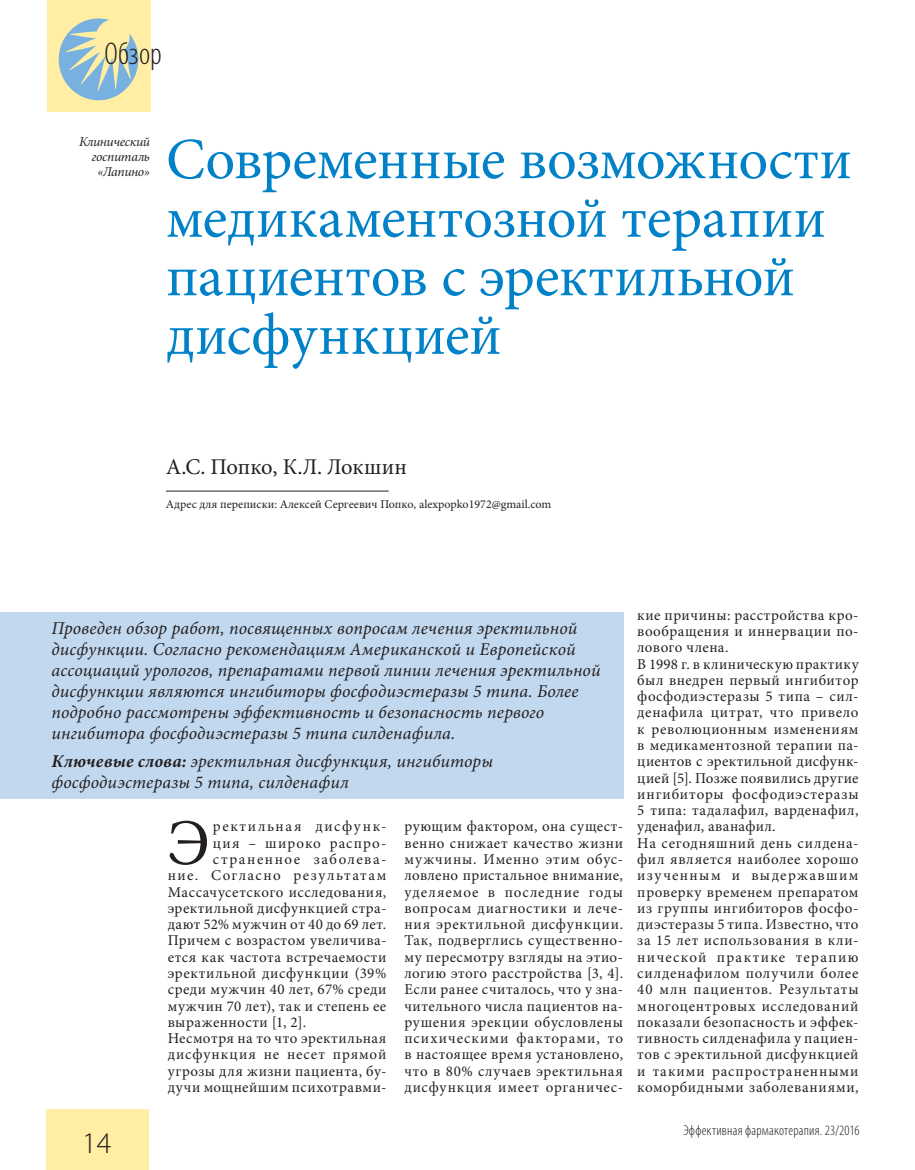
<style>
.page{position:relative;width:915px;height:1170px;background:#fff}
.page>*{position:absolute;margin:0;border:0;box-sizing:border-box;transform-origin:0 0}
.t1{font:65.1px "Minion Pro";color:#231f20}
.t2{font:58.5px/58.5px "Minion Pro";letter-spacing:-.005em;color:#0081c8}
.t3{font:300 condensed 31.5px "Myriad Pro";letter-spacing:.005em;color:#231f20}
.t4{font:300 30px "Myriad Pro";color:#231f20}
.t5{font:22.5px "Minion Pro";letter-spacing:-.01em;color:#231f20}
.t6{font:italic 18px/21px "Minion Pro";letter-spacing:.005em;color:#231f20}
.t7{font:15px/16.2px "Minion Pro";letter-spacing:.04em;color:#231f20;text-align:justify}
.t8{font:15px "Minion Pro";letter-spacing:.1em;color:#231f20}
.t9{font:15px "Minion Pro";letter-spacing:.065em;color:#231f20}
.t10{font:15px "Minion Pro";letter-spacing:.105em;color:#231f20}
.t11{font:15px "Minion Pro";letter-spacing:.11em;color:#231f20}
.t12{font:15px "Minion Pro";letter-spacing:.075em;color:#231f20}
.t13{font:300 condensed 14.25px "Myriad Pro";letter-spacing:.015em;color:#231f20}
.t14{font:italic 13.5px/15px "Minion Pro";letter-spacing:-.03em;color:#231f20;text-align:right}
.t15{font:12px "Minion Pro";color:#231f20}
.s1{font-weight:700}
</style>
<div class="page">
<div style="left:47px;top:1108px;width:102px;height:61px;background:#ffeea3"></div>
<div style="left:47px;top:0;width:103px;height:112px;background:#ffeea3"></div>
<svg style="left:59px;top:18px;width:79px;height:82px"></svg>
<hr style="left:166px;top:491px;width:222px;height:1px;background:#231f20">
<div style="left:0;top:612px;width:623px;height:186px;background:#c1d8ef"></div>
<h3 class="t3" style="left:104px;top:35px;width:59px">Обзор</h3>
<p class="t14" style="left:79px;top:134px;width:72px">Клинический госпиталь «Лапино»</p>
<h2 class="t2" style="left:166px;top:130px;width:687px">Современные возможности медикаментозной терапии пациентов с эректильной дисфункцией</h2>
<h3 class="t5" style="left:166px;top:451px;width:242px">А.С. Попко, К.Л. Локшин</h3>
<p class="t15" style="left:166px;top:496px;width:387px">Адрес для переписки: Алексей Сергеевич Попко, alexpopko1972@gmail.com</p>
<p class="t6" style="left:51px;top:618px;width:550px">Проведен обзор работ, посвященных вопросам лечения эректильной дисфункции. Согласно рекомендациям Американской и Европейской ассоциаций урологов, препаратами первой линии лечения эректильной дисфункции являются ингибиторы фосфодиэстеразы 5 типа. Более подробно рассмотрены эффективность и безопасность первого ингибитора фосфодиэстеразы 5 типа силденафила.</p>
<p class="t6" style="left:51px;top:751px;width:443px"><span class="s1">Ключевые слова:</span> эректильная дисфункция, ингибиторы фосфодиэстеразы 5 типа, силденафил</p>
<h3 class="t4" style="left:82px;top:1125px;width:31px">14</h3>
<h1 class="t1" style="left:168px;top:799px;width:43px">Э</h1>
<p class="t11" style="left:213px;top:816px;width:175px">ректильная дисфунк-</p>
<p class="t12" style="left:213px;top:832px;width:175px">ция – широко распро-</p>
<p class="t10" style="left:213px;top:849px;width:175px">страненное заболева-</p>
<p class="t8" style="left:168px;top:865px;width:220px">ние. Согласно результатам</p>
<p class="t7" style="left:168px;top:883px;width:220px">Массачусетского исследования,</p>
<p class="t7" style="left:168px;top:899px;width:220px">эректильной дисфункцией стра-</p>
<p class="t7" style="left:168px;top:916px;width:220px">дают 52% мужчин от 40 до 69 лет.</p>
<p class="t7" style="left:168px;top:932px;width:220px">Причем с возрастом увеличива-</p>
<p class="t7" style="left:168px;top:948px;width:220px">ется как частота встречаемости</p>
<p class="t7" style="left:168px;top:965px;width:220px">эректильной дисфункции (39%</p>
<p class="t7" style="left:168px;top:981px;width:220px">среди мужчин 40 лет, 67% среди</p>
<p class="t7" style="left:168px;top:997px;width:220px">мужчин 70 лет), так и степень ее</p>
<p class="t7" style="left:168px;top:1013px;width:140px">выраженности [1, 2].</p>
<p class="t7" style="left:168px;top:1030px;width:220px">Несмотря на то что эректильная</p>
<p class="t9" style="left:168px;top:1044px;width:220px">дисфункция не несет прямой</p>
<p class="t7" style="left:168px;top:1062px;width:220px">угрозы для жизни пациента, бу-</p>
<p class="t7" style="left:168px;top:1078px;width:220px">дучи мощнейшим психотравми-</p>
<p class="t7" style="left:404px;top:818px;width:220px">рующим фактором, она сущест&shy;венно снижает качество жизни мужчины. Именно этим обус&shy;ловлено пристальное внимание, уделяемое в последние годы вопросам диагностики и лече&shy;ния эректильной дисфункции.<br>Так, подверглись существенно&shy;му пересмотру взгляды на этио&shy;логию этого расстройства [3, 4].<br>Если ранее считалось, что у зна&shy;чительного числа пациентов на&shy;рушения эрекции обусловлены психическими факторами, то в настоящее время установлено, что в 80% случаев эректильная дисфункция имеет органичес-</p>
<p class="t7" style="left:637px;top:607px;width:223px;text-align:left">кие причины: расстройства кро&shy;вообращения и иннервации по&shy;лового члена.<br>В 1998 г. в клиническую практику был внедрен первый ингибитор фосфодиэстеразы 5 типа – сил&shy;денафила цитрат, что привело к революционным изменениям в медикаментозной терапии па&shy;циентов с эректильной дисфунк&shy;цией [5]. Позже появились другие ингибиторы фосфодиэстеразы<br>5 типа: тадалафил, варденафил, уденафил, аванафил.<br>На сегодняшний день силдена&shy;фил является наиболее хорошо изученным и выдержавшим проверку временем препаратом из группы ингибиторов фосфо&shy;диэстеразы 5 типа. Известно, что за 15 лет использования в кли&shy;нической практике терапию силденафилом получили более<br>40 млн пациентов. Результаты многоцентровых исследований показали безопасность и эффек&shy;тивность силденафила у пациен&shy;тов с эректильной дисфункцией и такими распространенными коморбидными заболеваниями,</p>
<p class="t13" style="left:683px;top:1121px;width:178px">Эффективная фармакотерапия. 23/2016</p>
</div>
